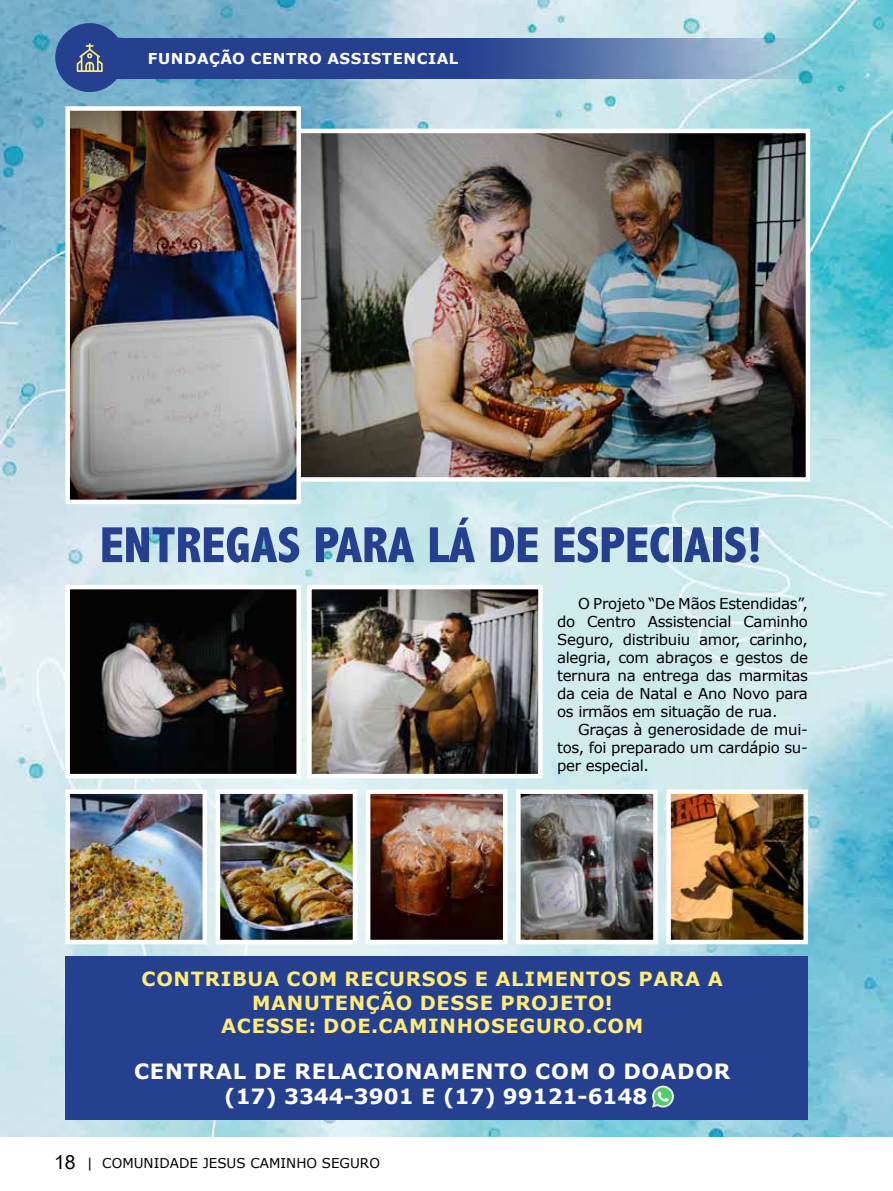
<style>
.page{position:relative;width:893px;height:1191px;background:#fff}
.page>*{position:absolute;margin:0;border:0;box-sizing:border-box;transform-origin:0 0}
.t1{font:800 condensed 51px "Abadi";color:#25408f}
.t2{font:700 21px/25.2px "Verdana";letter-spacing:.035em;color:#fff;text-align:center}
.t3{font:700 19.5px/23.4px "Verdana";letter-spacing:.035em;color:#fdeb7b;text-align:center}
.t4{font:15px/18px "Verdana";letter-spacing:-.02em;color:#000;text-align:justify}
.t5{font:700 15px "Verdana";letter-spacing:.035em;color:#fff}
.t6{font:13.5px "Verdana";color:#000}
.s1{font-family:"Arial";font-size:19.5px}
</style>
<div class="page">
<img style="left:0;top:0;width:893px;height:1137px">
<svg style="left:117px;top:38px;width:692px;height:41px;background:#4763a2"></svg>
<div style="left:55px;top:23px;width:69px;height:69px;background:#25408f;border-radius:50%"></div>
<svg style="left:77px;top:43px;width:26px;height:29px"></svg>
<div style="left:65px;top:956px;width:743px;height:163px;background:#25408f"></div>
<svg style="left:652px;top:1085px;width:22px;height:22px"></svg>
<img style="left:301px;top:134px;width:504px;height:343px">
<div style="left:283px;top:129px;width:527px;height:353px;border:4px solid #fff"></div>
<img style="left:70px;top:111px;width:226px;height:388px">
<div style="left:65px;top:106px;width:236px;height:398px;border:4px solid #fff"></div>
<img style="left:70px;top:590px;width:226px;height:183px">
<div style="left:65px;top:585px;width:236px;height:193px;border:4px solid #fff"></div>
<img style="left:70px;top:794px;width:132px;height:145px">
<div style="left:65px;top:789px;width:142px;height:155px;border:4px solid #fff"></div>
<img style="left:371px;top:794px;width:131px;height:145px">
<div style="left:366px;top:789px;width:141px;height:155px;border:4px solid #fff"></div>
<img style="left:221px;top:794px;width:131px;height:145px">
<div style="left:216px;top:789px;width:141px;height:155px;border:4px solid #fff"></div>
<img style="left:521px;top:794px;width:132px;height:145px">
<div style="left:516px;top:789px;width:142px;height:155px;border:4px solid #fff"></div>
<img style="left:671px;top:794px;width:132px;height:145px">
<div style="left:666px;top:789px;width:142px;height:155px;border:4px solid #fff"></div>
<img style="left:312px;top:590px;width:226px;height:183px">
<div style="left:307px;top:585px;width:236px;height:193px;border:4px solid #fff"></div>
<p class="t5" style="left:148px;top:48px;width:312px">FUNDAÇÃO CENTRO ASSISTENCIAL</p>
<h1 class="t1" style="left:100px;top:515px;width:664px">ENTREGAS PARA LÁ DE ESPECIAIS!</h1>
<p class="t4" style="left:557px;top:595px;width:252px;text-indent:21px">O Projeto “De Mãos Estendidas”, do Centro Assistencial Caminho Seguro, distribuiu amor, carinho, alegria, com abraços e gestos de ternura na entrega das marmitas da ceia de Natal e Ano Novo para os irmãos em situação de rua.</p>
<p class="t4" style="left:557px;top:721px;width:252px;text-indent:21px">Graças à generosidade de mui&shy;tos, foi preparado um cardápio su&shy;per especial.</p>
<h3 class="t3" style="left:142px;top:967px;width:583px">CONTRIBUA COM RECURSOS E ALIMENTOS PARA A<br>MANUTENÇÃO DESSE PROJETO!<br>ACESSE: DOE.CAMINHOSEGURO.COM</h3>
<h2 class="t2" style="left:134px;top:1058px;width:598px">CENTRAL DE RELACIONAMENTO COM O DOADOR (17) 3344-3901 E (17) 99121-6148</h2>
<p class="t6" style="left:54px;top:1154px;width:327px"><span class="s1">18</span> | COMUNIDADE JESUS CAMINHO SEGURO</p>
</div>
